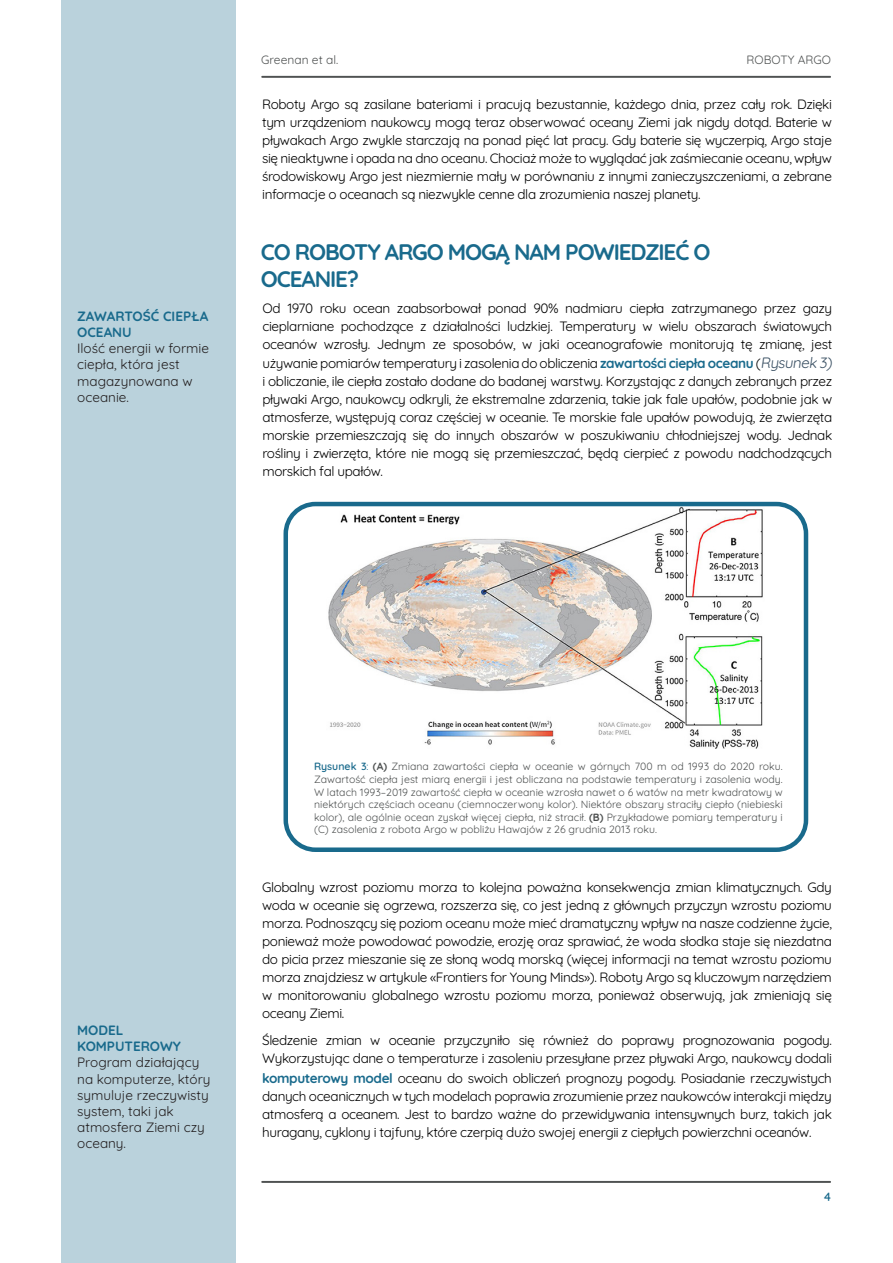
<style>
.page{position:relative;width:893px;height:1263px;background:#fff}
.page>*{position:absolute;margin:0;border:0;box-sizing:border-box;transform-origin:0 0}
.t1{font:700 22.5px/27px "Quicksand";letter-spacing:-.05em;color:#196a8c}
.t2{font:13.5px/18px "Quicksand";letter-spacing:-.03em;color:#000001;text-align:justify}
.t3{font:13.5px/16.2px "Quicksand";color:#231f20}
.t4{font:700 13.5px/16.2px "Quicksand";color:#196a8c}
.t5{font:12px "Quicksand";color:#4f5252}
.t6{font:600 12px "Quicksand";color:#196a8c}
.t7{font:10.5px/12.6px "Quicksand";color:#4f5252;text-align:justify}
.s1{font-weight:700;color:#196a8c}
.s2{font-size:15px;color:#3a5063}
.s3{font-weight:600;color:#196a8c}
.s4{color:#196a8c}
.s5{font-weight:700}
</style>
<div class="page">
<div style="left:61px;top:0;width:174px;height:1263px;background:#bad2dc"></div>
<hr style="left:261px;top:76px;width:570px;height:2px;background:#4f5252">
<hr style="left:261px;top:1181px;width:570px;height:2px;background:#4f5252">
<img style="left:328px;top:507px;width:435px;height:242px">
<div style="left:283px;top:502px;width:525px;height:350px;border:4px solid #196a8c;border-radius:30px"></div>
<p class="t4" style="left:77px;top:306px;width:133px">ZAWARTOŚĆ CIEPŁA<br>OCEANU</p>
<p class="t3" style="left:77px;top:339px;width:133px">Ilość energii w formie ciepła, która jest magazynowana w oceanie.</p>
<p class="t5" style="left:261px;top:50px;width:79px">Greenan et al.</p>
<p class="t5" style="left:747px;top:50px;width:86px">ROBOTY ARGO</p>
<p class="t2" style="left:262px;top:94px;width:571px">Roboty Argo są zasilane bateriami i pracują bezustannie, każdego dnia, przez cały rok. Dzięki tym urządzeniom naukowcy mogą teraz obserwować oceany Ziemi jak nigdy dotąd. Baterie w pływakach Argo zwykle starczają na ponad pięć lat pracy. Gdy baterie się wyczerpią, Argo staje się nieaktywne i opada na dno oceanu. Chociaż może to wyglądać jak zaśmiecanie oceanu, wpływ środowiskowy Argo jest niezmiernie mały w porównaniu z innymi zanieczyszczeniami, a zebrane informacje o oceanach są niezwykle cenne dla zrozumienia naszej planety.</p>
<p class="t1" style="left:261px;top:236px;width:451px">CO ROBOTY ARGO MOGĄ NAM POWIEDZIEĆ O<br>OCEANIE?</p>
<p class="t2" style="left:262px;top:298px;width:571px">Od 1970 roku ocean zaabsorbował ponad 90% nadmiaru ciepła zatrzymanego przez gazy cieplarniane pochodzące z działalności ludzkiej. Temperatury w wielu obszarach światowych oceanów wzrosły. Jednym ze sposobów, w jaki oceanografowie monitorują tę zmianę, jest</p>
<p class="t2" style="left:262px;top:353px;width:574px;text-align:left">używanie pomiarów temperatury i zasolenia do obliczenia <span class="s1">zawartości ciepła oceanu</span> (<span class="s2">Rysunek 3) </span>i obliczanie, ile ciepła zostało dodane do badanej warstwy. Korzystając z danych zebranych przez pływaki Argo, naukowcy odkryli, że ekstremalne zdarzenia, takie jak fale upałów, podobnie jak w atmosferze, występują coraz częściej w oceanie. Te morskie fale upałów powodują, że zwierzęta morskie przemieszczają się do innych obszarów w poszukiwaniu chłodniejszej wody. Jednak rośliny i zwierzęta, które nie mogą się przemieszczać, będą cierpieć z powodu nadchodzących morskich fal upałów.</p>
<p class="t4" style="left:77px;top:1021px;width:105px">MODEL<br>KOMPUTEROWY</p>
<p class="t3" style="left:77px;top:1053px;width:135px">Program działający na komputerze, który symuluje rzeczywisty system, taki jak atmosfera Ziemi czy oceany.</p>
<p class="t7" style="left:314px;top:759px;width:470px"><span class="s3">Rysunek 3</span><span class="s4">:</span> <span class="s5">(A)</span> Zmiana zawartości ciepła w oceanie w górnych 700 m od 1993 do 2020 roku.<br>Zawartość ciepła jest miarą energii i jest obliczana na podstawie temperatury i zasolenia wody.<br>W latach 1993–2019 zawartość ciepła w oceanie wzrosła nawet o 6 watów na metr kwadratowy w niektórych częściach oceanu (ciemnoczerwony kolor). Niektóre obszary straciły ciepło (niebieski kolor), ale ogólnie ocean zyskał więcej ciepła, niż stracił. <span class="s5">(B)</span> Przykładowe pomiary temperatury i (C) zasolenia z robota Argo w pobliżu Hawajów z 26 grudnia 2013 roku.</p>
<p class="t2" style="left:262px;top:877px;width:571px">Globalny wzrost poziomu morza to kolejna poważna konsekwencja zmian klimatycznych. Gdy woda w oceanie się ogrzewa, rozszerza się, co jest jedną z głównych przyczyn wzrostu poziomu morza. Podnoszący się poziom oceanu może mieć dramatyczny wpływ na nasze codzienne życie, ponieważ może powodować powodzie, erozję oraz sprawiać, że woda słodka staje się niezdatna do picia przez mieszanie się ze słoną wodą morską (więcej informacji na temat wzrostu poziomu morza znajdziesz w artykule «Frontiers for Young Minds»). Roboty Argo są kluczowym narzędziem w monitorowaniu globalnego wzrostu poziomu morza, ponieważ obserwują, jak zmieniają się oceany Ziemi.</p>
<p class="t2" style="left:262px;top:1030px;width:571px">Śledzenie zmian w oceanie przyczyniło się również do poprawy prognozowania pogody.<br>Wykorzystując dane o temperaturze i zasoleniu przesyłane przez pływaki Argo, naukowcy dodali</p>
<p class="t2" style="left:262px;top:1068px;width:571px"><span class="s1">komputerowy model</span> oceanu do swoich obliczeń prognozy pogody. Posiadanie rzeczywistych danych oceanicznych w tych modelach poprawia zrozumienie przez naukowców interakcji między atmosferą a oceanem. Jest to bardzo ważne do przewidywania intensywnych burz, takich jak huragany, cyklony i tajfuny, które czerpią dużo swojej energii z ciepłych powierzchni oceanów.</p>
<p class="t6" style="left:824px;top:1188px;width:8px">4</p>
</div>
